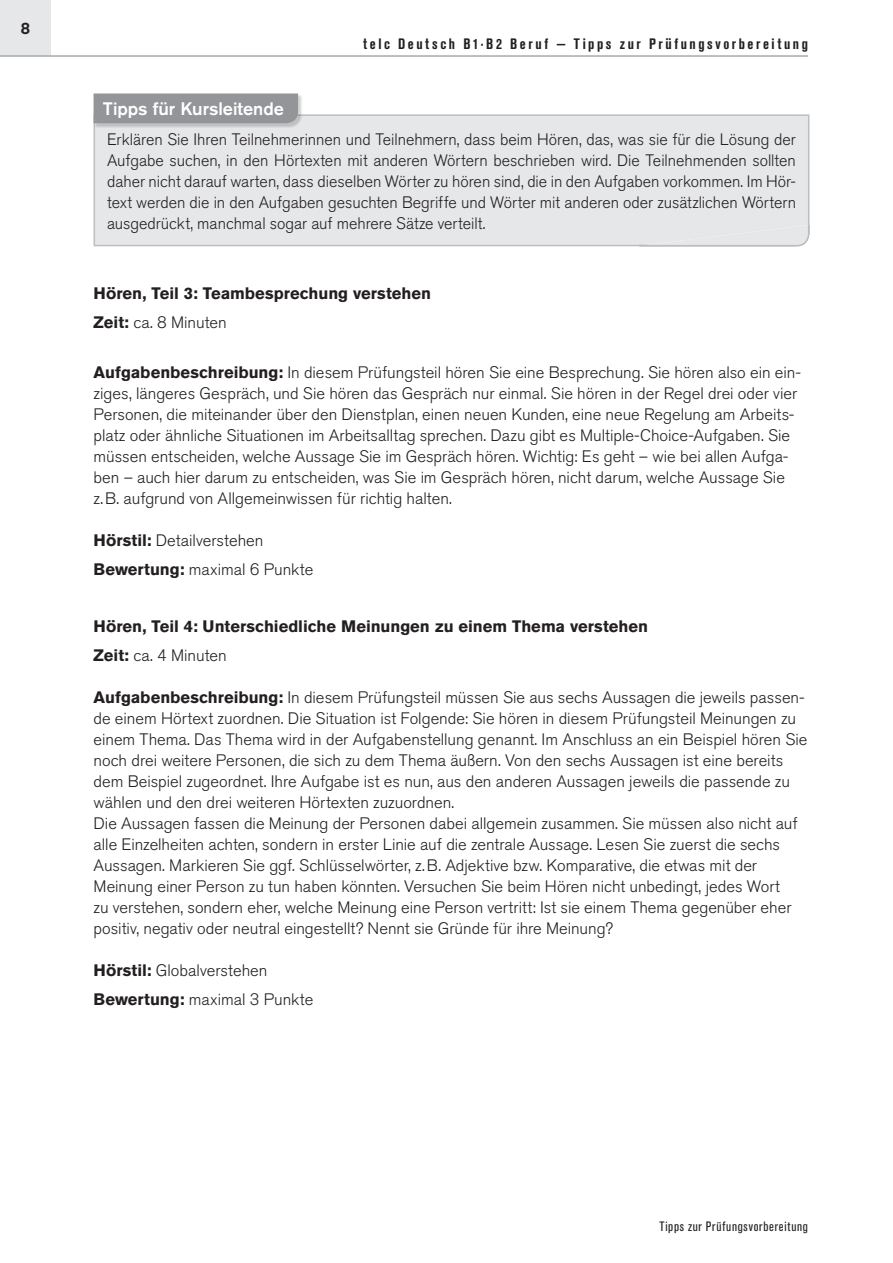
<style>
.page{position:relative;width:893px;height:1263px;background:#fff}
.page>*{position:absolute;margin:0;border:0;box-sizing:border-box;transform-origin:0 0}
.FLIESSTEXT{font:500 18px "Akzidenz Grotesk Pro";color:#fff}
.C2_Body{font:300 16.5px/21px "Akzidenz Grotesk Pro";color:#231f20}
.FLIESSTEXT-2{font:300 16.5px/21px "Akzidenz Grotesk Pro";color:#231f20;text-align:justify}
.C2_Head_level3{font:700 16.5px/28.5px "Akzidenz Grotesk Pro";color:#231f20}
.t1{font:500 16.5px "Akzidenz Grotesk Pro";color:#231f20}
.t2{font:700 condensed 15px "Akzidenz Grotesk Pro";letter-spacing:.17em;color:#231f20}
.t3{font:condensed 13.5px "Akzidenz Grotesk Pro";letter-spacing:.055em;color:#231f20}
.s1{font-weight:300}
.s2{font-weight:700}
</style>
<div class="page">
<div style="left:0;top:0;width:51px;height:55px;background:#e6e7e9"></div>
<hr style="left:0;top:55px;width:808px;height:2px;background:#a8a9ad">
<div style="left:95px;top:116px;width:713px;height:129px;background:#e6e7e9"></div>
<hr style="left:94px;top:114px;width:702px;height:2px;background:#bcbdc0">
<hr style="left:94px;top:116px;width:1px;height:129px;background:#bcbdc0">
<svg style="left:796px;top:114px;width:13px;height:2px"></svg>
<hr style="left:808px;top:116px;width:1px;height:129px;background:#bcbdc0">
<hr style="left:94px;top:245px;width:702px;height:1px;background:#bcbdc0">
<div style="left:95px;top:94px;width:208px;height:34px;background:#231f20;opacity:.2"></div>
<div style="left:94px;top:93px;width:204px;height:30px;background:#939598"></div>
<svg style="left:638px;top:224px;width:172px;height:23px;background:#e3e4e6"></svg>
<p class="t1" style="left:21px;top:18px;width:11px">8</p>
<p class="FLIESSTEXT" style="left:103px;top:97px;width:183px">Tipps für Kursleitende</p>
<p class="t2" style="left:363px;top:34px;width:446px">telc Deutsch B1·B2 Beruf — Tipps zur Prüfungsvorbereitung</p>
<p class="FLIESSTEXT-2" style="left:107px;top:128px;width:690px">Erklären Sie Ihren Teilnehmerinnen und Teilnehmern, dass beim Hören, das, was sie für die Lösung der Aufgabe suchen, in den Hörtexten mit anderen Wörtern beschrieben wird. Die Teilnehmenden sollten daher nicht darauf warten, dass dieselben Wörter zu hören sind, die in den Aufgaben vorkommen. Im Hör&shy;text werden die in den Aufgaben gesuchten Begriffe und Wörter mit anderen oder zusätzlichen Wörtern ausgedrückt, manchmal sogar auf mehrere Sätze verteilt.</p>
<p class="C2_Head_level3" style="left:94px;top:279px;width:339px">Hören, Teil 3: Teambesprechung verstehen<br>Zeit: <span class="s1">ca. 8 Minuten</span></p>
<p class="C2_Body" style="left:94px;top:362px;width:709px"><span class="s2">Aufgabenbeschreibung:</span> In diesem Prüfungsteil hören Sie eine Besprechung. Sie hören also ein ein&shy;ziges, längeres Gespräch, und Sie hören das Gespräch nur einmal. Sie hören in der Regel drei oder vier Personen, die miteinander über den Dienstplan, einen neuen Kunden, eine neue Regelung am Arbeits&shy;platz oder ähnliche Situationen im Arbeitsalltag sprechen. Dazu gibt es Multiple-Choice-Aufgaben. Sie müssen entscheiden, welche Aussage Sie im Gespräch hören. Wichtig: Es geht – wie bei allen Aufga&shy;ben – auch hier darum zu entscheiden, was Sie im Gespräch hören, nicht darum, welche Aussage Sie z.B. aufgrund von Allgemeinwissen für richtig halten.</p>
<p class="C2_Body" style="left:94px;top:530px;width:171px"><span class="s2">Hörstil:</span> Detailverstehen</p>
<p class="C2_Body" style="left:94px;top:559px;width:221px"><span class="s2">Bewertung:</span> maximal 6 Punkte</p>
<p class="C2_Head_level3" style="left:94px;top:612px;width:556px">Hören, Teil 4: Unterschiedliche Meinungen zu einem Thema verstehen</p>
<p class="C2_Body" style="left:94px;top:645px;width:135px"><span class="s2">Zeit:</span> ca. 4 Minuten</p>
<p class="C2_Body" style="left:94px;top:687px;width:715px"><span class="s2">Aufgabenbeschreibung:</span> In diesem Prüfungsteil müssen Sie aus sechs Aussagen die jeweils passen&shy;de einem Hörtext zuordnen. Die Situation ist Folgende: Sie hören in diesem Prüfungsteil Meinungen zu einem Thema. Das Thema wird in der Aufgabenstellung genannt. Im Anschluss an ein Beispiel hören Sie noch drei weitere Personen, die sich zu dem Thema äußern. Von den sechs Aussagen ist eine bereits dem Beispiel zugeordnet. Ihre Aufgabe ist es nun, aus den anderen Aussagen jeweils die passende zu wählen und den drei weiteren Hörtexten zuzuordnen.</p>
<p class="C2_Body" style="left:94px;top:813px;width:705px">Die Aussagen fassen die Meinung der Personen dabei allgemein zusammen. Sie müssen also nicht auf alle Einzelheiten achten, sondern in erster Linie auf die zentrale Aussage. Lesen Sie zuerst die sechs Aussagen. Markieren Sie ggf. Schlüsselwörter, z.B. Adjektive bzw. Komparative, die etwas mit der Meinung einer Person zu tun haben könnten. Versuchen Sie beim Hören nicht unbedingt, jedes Wort zu verstehen, sondern eher, welche Meinung eine Person vertritt: Ist sie einem Thema gegenüber eher positiv, negativ oder neutral eingestellt? Nennt sie Gründe für ihre Meinung?</p>
<p class="C2_Body" style="left:94px;top:960px;width:175px"><span class="s2">Hörstil:</span> Globalverstehen</p>
<p class="C2_Body" style="left:94px;top:989px;width:221px"><span class="s2">Bewertung:</span> maximal 3 Punkte</p>
<p class="t3" style="left:659px;top:1217px;width:150px">Tipps zur Prüfungsvorbereitung</p>
</div>
